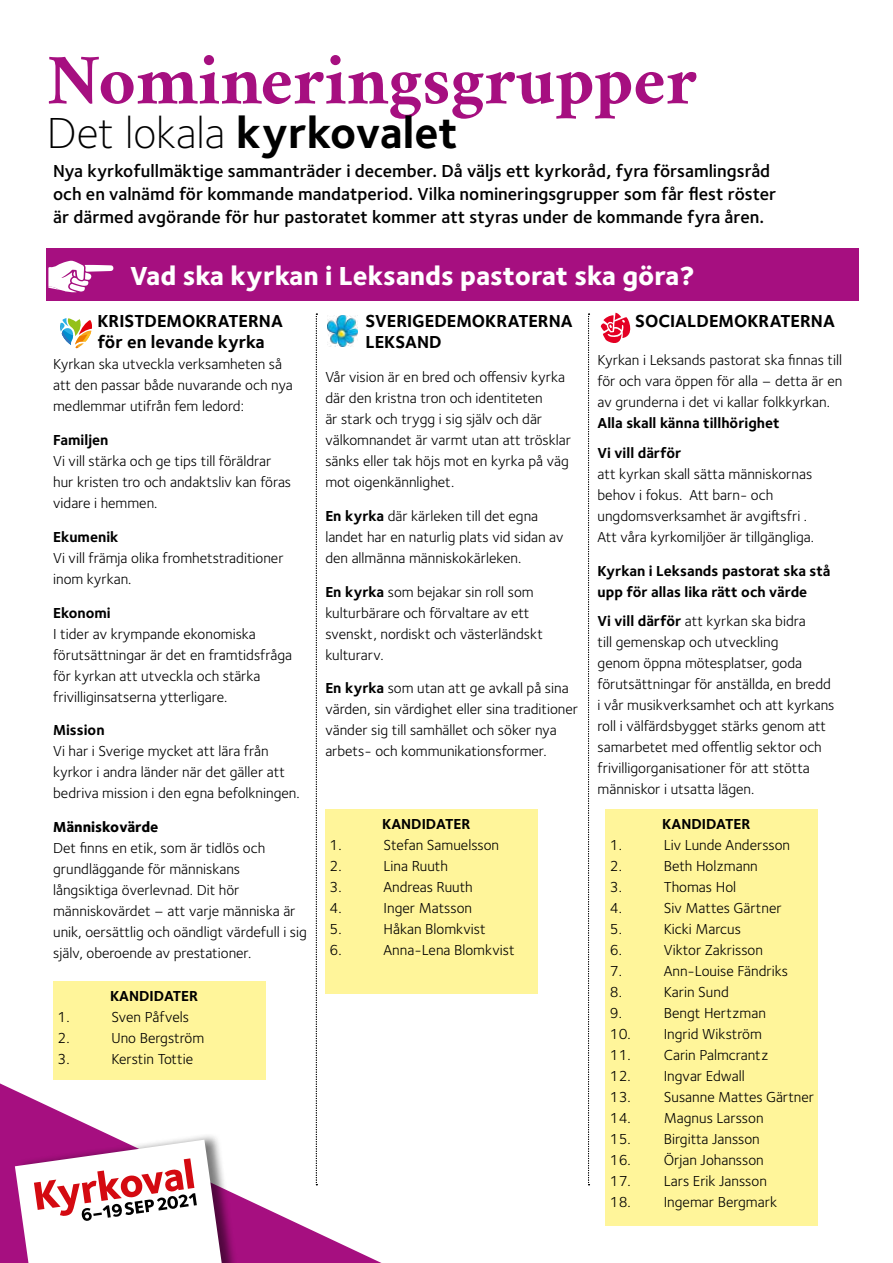
<style>
.page{position:relative;width:893px;height:1263px;background:#fff}
.page>*{position:absolute;margin:0;border:0;box-sizing:border-box;transform-origin:0 0}
.t1{font:700 72px "Crimson Svk 2.0";color:#a60f80}
.t2{font:700 45px "Foundry Sterling OT3";color:#000}
.t3{font:800 27px "Foundry Sterling OT3";color:#fff}
.t4{font:600 18px/22.5px "Foundry Sterling OT3";color:#000}
.t5{font:700 18px/21px "Foundry Sterling OT3";color:#000}
.t6{font:15px/21px "Foundry Sterling OT3";color:#000}
.t7{font:700 15px/29.5px "Foundry Sterling OT3";color:#000}
.t8{font:800 15px "Foundry Sterling OT3";color:#000}
.t9{font:7.2px "Barmeno";letter-spacing:-.01em;color:#000}
.s1{font-weight:300}
.s2{font-weight:700}
</style>
<div class="page">
<svg style="left:0;top:1064px;width:382px;height:199px"></svg>
<div style="left:16px;top:1132px;width:225px;height:131px;background:#000;opacity:.52"></div>
<svg style="left:15px;top:1140px;width:210px;height:123px"></svg>
<svg style="left:316px;top:314px;width:1px;height:871px"></svg>
<svg style="left:588px;top:314px;width:1px;height:871px"></svg>
<svg style="left:60px;top:318px;width:32px;height:31px"></svg>
<img style="left:328px;top:315px;width:29px;height:32px">
<svg style="left:600px;top:313px;width:31px;height:30px"></svg>
<div style="left:53px;top:981px;width:213px;height:99px;background:#fff59a"></div>
<div style="left:325px;top:809px;width:213px;height:184px;background:#fff59a"></div>
<div style="left:605px;top:809px;width:213px;height:417px;background:#fff59a"></div>
<div style="left:47px;top:249px;width:812px;height:52px;background:#a60f80"></div>
<svg style="left:48px;top:261px;width:65px;height:31px"></svg>
<h1 class="t1" style="left:47px;top:26px;width:652px">Nomineringsgrupper</h1>
<h2 class="t2" style="left:47px;top:97px;width:413px"><span class="s1">Det lokala</span> kyrkovalet</h2>
<p class="t4" style="left:53px;top:159px;width:725px">Nya kyrkofullmäktige sammanträder i december. Då väljs ett kyrkoråd, fyra församlingsråd och en valnämd för kommande mandatperiod. Vilka nomineringsgrupper som får flest röster är därmed avgörande för hur pastoratet kommer att styras under de kommande fyra åren.</p>
<h3 class="t3" style="left:130px;top:253px;width:566px">Vad ska kyrkan i Leksands pastorat ska göra?</h3>
<p class="t5" style="left:98px;top:310px;width:187px">KRISTDEMOKRATERNA för en levande kyrka</p>
<p class="t6" style="left:53px;top:353px;width:241px">Kyrkan ska utveckla verksamheten så att den passar både nuvarande och nya medlemmar utifrån fem ledord:</p>
<p class="t7" style="left:53px;top:424px;width:57px">Familjen</p>
<p class="t6" style="left:53px;top:450px;width:240px">Vi vill stärka och ge tips till föräldrar hur kristen tro och andaktsliv kan föras vidare i hemmen.</p>
<p class="t7" style="left:53px;top:521px;width:67px">Ekumenik</p>
<p class="t6" style="left:53px;top:546px;width:232px">Vi vill främja olika fromhetstraditioner inom kyrkan.</p>
<p class="t7" style="left:53px;top:597px;width:59px">Ekonomi</p>
<p class="t6" style="left:53px;top:622px;width:240px">I tider av krympande ekonomiska förutsättningar är det en framtidsfråga för kyrkan att utveckla och stärka frivilliginsatserna ytterligare.</p>
<p class="t7" style="left:53px;top:715px;width:53px">Mission</p>
<p class="t6" style="left:53px;top:740px;width:248px">Vi har i Sverige mycket att lära från kyrkor i andra länder när det gäller att bedriva mission i den egna befolkningen.</p>
<p class="t8" style="left:53px;top:814px;width:107px">Människovärde</p>
<p class="t6" style="left:53px;top:837px;width:255px">Det finns en etik, som är tidlös och grundläggande för människans långsiktiga överlevnad. Dit hör människovärdet – att varje människa är unik, oersättlig och oändligt värdefull i sig själv, oberoende av prestationer.</p>
<p class="t9" style="left:146px;top:337px;width:48px">i Svenska kyrkan</p>
<p class="t7" style="left:110px;top:980px;width:90px">KANDIDATER</p>
<p class="t6" style="left:57px;top:1006px;width:14px">1.</p>
<p class="t6" style="left:111px;top:1006px;width:79px">Sven Påfvels</p>
<p class="t6" style="left:57px;top:1027px;width:14px">2.</p>
<p class="t6" style="left:111px;top:1027px;width:94px">Uno Bergström</p>
<p class="t6" style="left:57px;top:1048px;width:14px">3.</p>
<p class="t6" style="left:111px;top:1048px;width:83px">Kerstin Tottie</p>
<p class="t5" style="left:365px;top:310px;width:209px">SVERIGEDEMOKRATERNA<br>LEKSAND</p>
<p class="t6" style="left:325px;top:366px;width:247px">Vår vision är en bred och offensiv kyrka där den kristna tron och identiteten<br>är stark och trygg i sig själv och där välkomnandet är varmt utan att trösklar sänks eller tak höjs mot en kyrka på väg mot oigenkännlighet.</p>
<p class="t6" style="left:325px;top:504px;width:240px"><span class="s2">En kyrka</span> där kärleken till det egna landet har en naturlig plats vid sidan av den allmänna människokärleken.</p>
<p class="t6" style="left:325px;top:580px;width:219px"><span class="s2">En kyrka</span> som bejakar sin roll som kulturbärare och förvaltare av ett svenskt, nordiskt och västerländskt kulturarv.</p>
<p class="t6" style="left:325px;top:677px;width:254px"><span class="s2">En kyrka</span> som utan att ge avkall på sina värden, sin värdighet eller sina traditioner vänder sig till samhället och söker nya arbets- och kommunikationsformer.</p>
<p class="t7" style="left:382px;top:808px;width:90px">KANDIDATER</p>
<p class="t6" style="left:330px;top:833px;width:14px">1.</p>
<p class="t6" style="left:384px;top:833px;width:117px">Stefan Samuelsson</p>
<p class="t6" style="left:330px;top:854px;width:14px">2.</p>
<p class="t6" style="left:384px;top:854px;width:66px">Lina Ruuth</p>
<p class="t6" style="left:330px;top:875px;width:14px">3.</p>
<p class="t6" style="left:384px;top:875px;width:91px">Andreas Ruuth</p>
<p class="t6" style="left:330px;top:896px;width:14px">4.</p>
<p class="t6" style="left:384px;top:896px;width:90px">Inger Matsson</p>
<p class="t6" style="left:330px;top:917px;width:14px">5.</p>
<p class="t6" style="left:384px;top:917px;width:104px">Håkan Blomkvist</p>
<p class="t6" style="left:330px;top:938px;width:14px">6.</p>
<p class="t6" style="left:384px;top:938px;width:132px">Anna-Lena Blomkvist</p>
<p class="t5" style="left:635px;top:310px;width:201px">SOCIALDEMOKRATERNA</p>
<p class="t6" style="left:597px;top:349px;width:246px;text-align:justify">Kyrkan i Leksands pastorat ska finnas till för och vara öppen för alla – detta är en av grunderna i det vi kallar folkkyrkan.</p>
<p class="t7" style="left:597px;top:408px;width:184px">Alla skall känna tillhörighet<br>Vi vill därför</p>
<p class="t6" style="left:597px;top:462px;width:218px">att kyrkan skall sätta människornas behov i fokus. Att barn- och ungdomsverksamhet är avgiftsfri .<br>Att våra kyrkomiljöer är tillgängliga.</p>
<p class="t7" style="left:597px;top:559px;width:235px;line-height:21px">Kyrkan i Leksands pastorat ska stå upp för allas lika rätt och värde</p>
<p class="t6" style="left:597px;top:610px;width:238px"><span class="s2">Vi vill därför</span> att kyrkan ska bidra<br>till gemenskap och utveckling<br>genom öppna mötesplatser, goda förutsättningar för anställda, en bredd i vår musikverksamhet och att kyrkans roll i välfärdsbygget stärks genom att samarbetet med offentlig sektor och frivilligorganisationer för att stötta människor i utsatta lägen.</p>
<p class="t7" style="left:662px;top:808px;width:90px">KANDIDATER</p>
<p class="t6" style="left:610px;top:833px;width:14px">1.</p>
<p class="t6" style="left:664px;top:833px;width:128px">Liv Lunde Andersson</p>
<p class="t6" style="left:610px;top:854px;width:14px">2.</p>
<p class="t6" style="left:664px;top:854px;width:95px">Beth Holzmann</p>
<p class="t6" style="left:610px;top:875px;width:14px">3.</p>
<p class="t6" style="left:664px;top:875px;width:74px">Thomas Hol</p>
<p class="t6" style="left:610px;top:896px;width:14px">4.</p>
<p class="t6" style="left:664px;top:896px;width:119px">Siv Mattes Gärtner</p>
<p class="t6" style="left:610px;top:917px;width:14px">5.</p>
<p class="t6" style="left:664px;top:917px;width:79px">Kicki Marcus</p>
<p class="t6" style="left:610px;top:938px;width:14px">6.</p>
<p class="t6" style="left:664px;top:938px;width:101px">Viktor Zakrisson</p>
<p class="t6" style="left:610px;top:959px;width:14px">7.</p>
<p class="t6" style="left:664px;top:959px;width:126px">Ann-Louise Fändriks</p>
<p class="t6" style="left:610px;top:980px;width:14px">8.</p>
<p class="t6" style="left:664px;top:980px;width:67px">Karin Sund</p>
<p class="t6" style="left:610px;top:1001px;width:14px">9.</p>
<p class="t6" style="left:664px;top:1001px;width:104px">Bengt Hertzman</p>
<p class="t6" style="left:610px;top:1022px;width:154px">10. Ingrid Wikström</p>
<p class="t6" style="left:610px;top:1043px;width:160px">11. Carin Palmcrantz</p>
<p class="t6" style="left:610px;top:1064px;width:136px">12. Ingvar Edwall</p>
<p class="t6" style="left:610px;top:1085px;width:206px">13. Susanne Mattes Gärtner</p>
<p class="t6" style="left:610px;top:1106px;width:155px">14. Magnus Larsson</p>
<p class="t6" style="left:610px;top:1127px;width:152px">15. Birgitta Jansson</p>
<p class="t6" style="left:610px;top:1148px;width:155px">16. Örjan Johansson</p>
<p class="t6" style="left:610px;top:1169px;width:159px">17. Lars Erik Jansson</p>
<p class="t6" style="left:610px;top:1190px;width:169px">18. Ingemar Bergmark</p>
</div>
